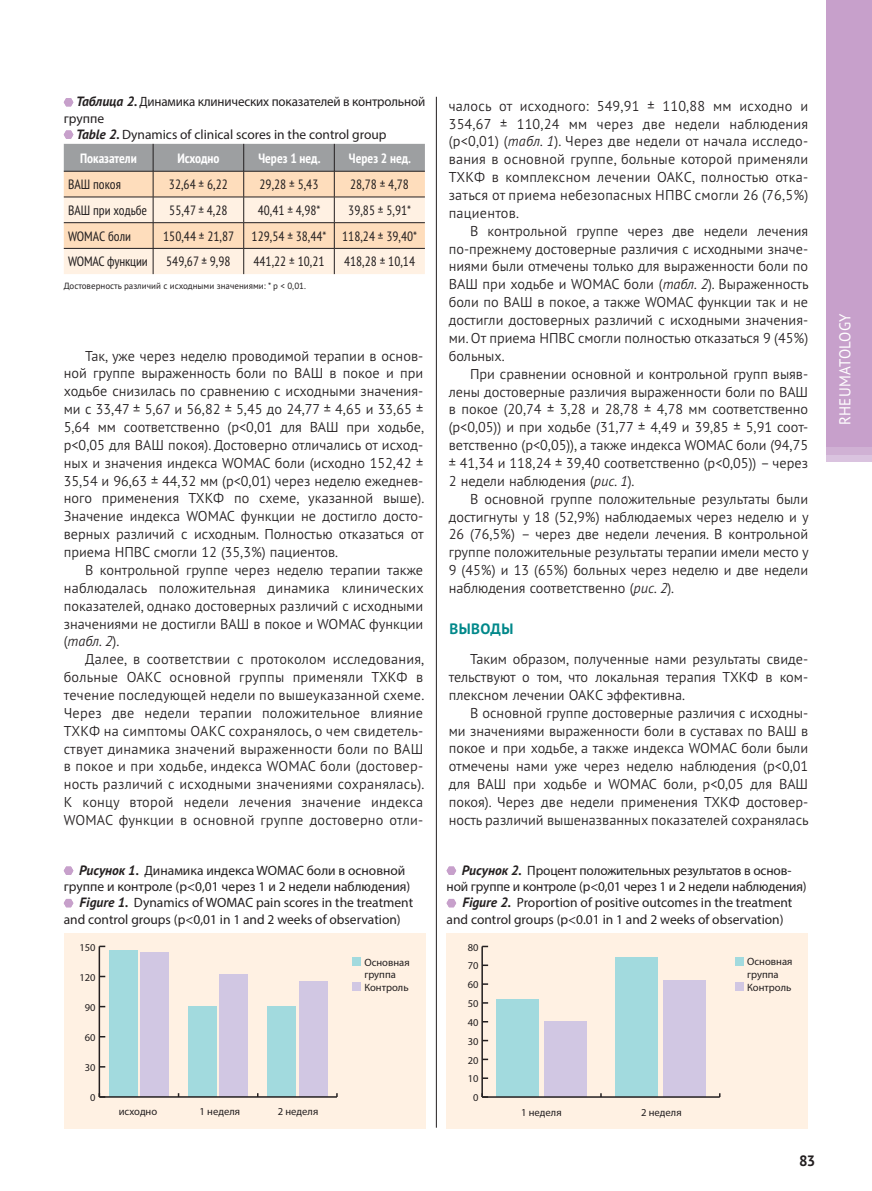
<style>
.page{position:relative;width:872px;height:1191px;background:#fff}
.page>*{position:absolute;margin:0;border:0;box-sizing:border-box;transform-origin:0 0}
.t1{font:15.75px "PT Sans Pro";letter-spacing:.02em;color:#fff;scale:.95 1}
.t2{font:700 15px "PT Sans Pro";letter-spacing:.03em;color:#00888a}
.t3{font:700 15px "PT Sans Pro";color:#231f20}
.t4{font:300 14.25px/17.9px "PT Sans Pro";color:#231f20;text-align:justify}
.t5{font:13.5px "Myriad Pro";color:#231f20}
.t6{font:condensed 13.5px "PT Sans Pro";color:#231f20}
.t7{font:13.5px "Myriad Pro";color:#231f20;scale:.96 1}
.t8{font:700 condensed 13.5px "PT Sans Pro";color:#fff}
.t9{font:10.65px/12.8px "Myriad Pro";color:#231f20}
.t10{font:10.5px "Myriad Pro";color:#231f20}
.t11{font:9px "PT Sans Pro";color:#231f20}
.s1{font-family:"PT Sans Pro";font-weight:700;font-style:italic}
.s2{font-style:italic}
</style>
<div class="page">
<hr style="left:436px;top:97px;width:1px;height:1030px;background:#231f20">
<div style="left:826px;top:0;width:46px;height:446px;background:#c7a0cb"></div>
<svg style="left:64px;top:866px;width:9px;height:9px"></svg>
<svg style="left:64px;top:899px;width:9px;height:8px"></svg>
<div style="left:64px;top:932px;width:361px;height:196px;background:#fff1e3"></div>
<div style="left:140px;top:952px;width:29px;height:145px;background:#d1c7e3"></div>
<div style="left:220px;top:974px;width:28px;height:123px;background:#d1c7e3"></div>
<div style="left:299px;top:981px;width:28px;height:116px;background:#d1c7e3"></div>
<div style="left:109px;top:950px;width:28px;height:147px;background:#a2dade"></div>
<div style="left:188px;top:1006px;width:28px;height:91px;background:#a2dade"></div>
<div style="left:267px;top:1006px;width:29px;height:91px;background:#a2dade"></div>
<div style="left:352px;top:982px;width:9px;height:8px;background:#d1c7e3"></div>
<div style="left:352px;top:957px;width:9px;height:8px;background:#a2dade"></div>
<hr style="left:99px;top:1096px;width:238px;height:1px;background:#231f20">
<hr style="left:99px;top:946px;width:1px;height:151px;background:#231f20">
<svg style="left:99px;top:945px;width:6px;height:2px"></svg>
<svg style="left:446px;top:866px;width:10px;height:9px"></svg>
<svg style="left:446px;top:899px;width:10px;height:8px"></svg>
<div style="left:446px;top:932px;width:362px;height:196px;background:#fff1e3"></div>
<div style="left:544px;top:1021px;width:42px;height:76px;background:#d1c7e3"></div>
<div style="left:662px;top:980px;width:43px;height:117px;background:#d1c7e3"></div>
<div style="left:496px;top:999px;width:43px;height:98px;background:#a2dade"></div>
<div style="left:615px;top:957px;width:43px;height:140px;background:#a2dade"></div>
<div style="left:735px;top:982px;width:8px;height:8px;background:#d1c7e3"></div>
<div style="left:735px;top:957px;width:8px;height:8px;background:#a2dade"></div>
<hr style="left:482px;top:1096px;width:237px;height:1px;background:#231f20">
<hr style="left:481px;top:946px;width:2px;height:151px;background:#231f20">
<svg style="left:482px;top:945px;width:6px;height:2px"></svg>
<svg style="left:64px;top:98px;width:9px;height:8px"></svg>
<svg style="left:64px;top:130px;width:361px;height:144px;background:#e5d5c6"></svg>
<hr style="left:64px;top:171px;width:361px;height:1px;background:#231f20">
<p class="t7" style="left:76px;top:97px;width:365px"><span class="s1">Таблица 2.</span> Динамика клинических показателей в контрольной</p>
<p class="t5" style="left:64px;top:113px;width:42px">группе</p>
<p class="t5" style="left:76px;top:129px;width:312px"><span class="s1">Table 2.</span> Dynamics of clinical scores in the control group</p>
<p class="t8" style="left:80px;top:150px;width:58px">Показатели</p>
<p class="t8" style="left:177px;top:150px;width:44px">Исходно</p>
<p class="t8" style="left:258px;top:150px;width:64px">Через 1 нед.</p>
<p class="t8" style="left:349px;top:150px;width:64px">Через 2 нед.</p>
<p class="t6" style="left:68px;top:180px;width:54px">ВАШ покоя</p>
<p class="t6" style="left:169px;top:180px;width:60px">32,64 ± 6,22</p>
<p class="t6" style="left:259px;top:180px;width:60px">29,28 ± 5,43</p>
<p class="t6" style="left:350px;top:180px;width:60px">28,78 ± 4,78</p>
<p class="t6" style="left:68px;top:205px;width:81px">ВАШ при ходьбе</p>
<p class="t6" style="left:169px;top:205px;width:60px">55,47 ± 4,28</p>
<p class="t6" style="left:258px;top:205px;width:64px">40,41 ± 4,98*</p>
<p class="t6" style="left:348px;top:205px;width:64px">39,85 ± 5,91*</p>
<p class="t6" style="left:68px;top:231px;width:65px">WOMAC боли</p>
<p class="t6" style="left:163px;top:231px;width:73px">150,44 ± 21,87</p>
<p class="t6" style="left:251px;top:231px;width:167px">129,54 ± 38,44* 118,24 ± 39,40*</p>
<p class="t6" style="left:68px;top:257px;width:81px">WOMAC функции</p>
<p class="t6" style="left:166px;top:257px;width:66px">549,67 ± 9,98</p>
<p class="t6" style="left:253px;top:257px;width:73px">441,22 ± 10,21</p>
<p class="t6" style="left:344px;top:257px;width:73px">418,28 ± 10,14</p>
<p class="t11" style="left:64px;top:281px;width:244px">Достоверность различий с исходными значениями: * р &lt; 0,01.</p>
<p class="t4" style="left:64px;top:348px;width:362px;text-indent:21px">Так, уже через неделю проводимой терапии в основ&shy;ной группе выраженность боли по ВАШ в покое и при ходьбе снизилась по сравнению с исходными значения&shy;ми с 33,47 ± 5,67 и 56,82 ± 5,45 до 24,77 ± 4,65 и 33,65 ± 5,64 мм соответственно (p&lt;0,01 для ВАШ при ходьбе, p&lt;0,05 для ВАШ покоя). Достоверно отличались от исход&shy;ных и значения индекса WOMAC боли (исходно 152,42 ± 35,54 и 96,63 ± 44,32 мм (р&lt;0,01) через неделю ежеднев&shy;ного применения ТХКФ по схеме, указанной выше).<br>Значение индекса WOMAC функции не достигло досто&shy;верных различий с исходным. Полностью отказаться от приема НПВС смогли 12 (35,3%) пациентов.</p>
<p class="t4" style="left:64px;top:562px;width:361px;text-indent:21px">В контрольной группе через неделю терапии также наблюдалась положительная динамика клинических показателей, однако достоверных различий с исходными значениями не достигли ВАШ в покое и WOMAC функции (<span class="s2">табл. 2</span>).</p>
<p class="t4" style="left:64px;top:652px;width:362px;text-indent:21px">Далее, в соответствии с протоколом исследования, больные ОАКС основной группы применяли ТХКФ в течение последующей недели по вышеуказанной схеме.<br>Через две недели терапии положительное влияние ТХКФ на симптомы ОАКС сохранялось, о чем свидетель&shy;ствует динамика значений выраженности боли по ВАШ в покое и при ходьбе, индекса WOMAC боли (достовер&shy;ность различий с исходными значениями сохранялась).<br>К концу второй недели лечения значение индекса WOMAC функции в основной группе достоверно отли-</p>
<p class="t4" style="left:449px;top:98px;width:361px">чалось от исходного: 549,91 ± 110,88 мм исходно и 354,67 ± 110,24 мм через две недели наблюдения (p&lt;0,01) (<span class="s2">табл. 1</span>). Через две недели от начала исследо&shy;вания в основной группе, больные которой применяли ТХКФ в комплексном лечении ОАКС, полностью отка&shy;заться от приема небезопасных НПВС смогли 26 (76,5%) пациентов.</p>
<p class="t4" style="left:449px;top:223px;width:361px;text-indent:21px">В контрольной группе через две недели лечения по-прежнему достоверные различия с исходными значе&shy;ниями были отмечены только для выраженности боли по ВАШ при ходьбе и WOMAC боли (<span class="s2">табл. 2</span>). Выраженность боли по ВАШ в покое, а также WOMAC функции так и не достигли достоверных различий с исходными значения&shy;ми. От приема НПВС смогли полностью отказаться 9 (45%) больных.</p>
<p class="t4" style="left:449px;top:366px;width:361px;text-indent:21px">При сравнении основной и контрольной групп выяв&shy;лены достоверные различия выраженности боли по ВАШ в покое (20,74 ± 3,28 и 28,78 ± 4,78 мм соответственно (р&lt;0,05)) и при ходьбе (31,77 ± 4,49 и 39,85 ± 5,91 соот&shy;ветственно (р&lt;0,05)), а также индекса WOMAC боли (94,75 ± 41,34 и 118,24 ± 39,40 соответственно (р&lt;0,05)) – через 2 недели наблюдения (<span class="s2">рис. 1</span>).</p>
<p class="t4" style="left:449px;top:491px;width:361px;text-indent:21px">В основной группе положительные результаты были достигнуты у 18 (52,9%) наблюдаемых через неделю и у 26 (76,5%) – через две недели лечения. В контрольной группе положительные результаты терапии имели место у 9 (45%) и 13 (65%) больных через неделю и две недели наблюдения соответственно (<span class="s2">рис. 2</span>).</p>
<p class="t2" style="left:449px;top:624px;width:66px">ВЫВОДЫ</p>
<p class="t4" style="left:449px;top:652px;width:361px;text-indent:21px">Таким образом, полученные нами результаты свиде&shy;тельствуют о том, что локальная терапия ТХКФ в ком&shy;плексном лечении ОАКС эффективна.</p>
<p class="t4" style="left:449px;top:705px;width:361px;text-indent:21px">В основной группе достоверные различия с исходны&shy;ми значениями выраженности боли в суставах по ВАШ в покое и при ходьбе, а также индекса WOMAC боли были отмечены нами уже через неделю наблюдения (p&lt;0,01 для ВАШ при ходьбе и WOMAC боли, р&lt;0,05 для ВАШ покоя). Через две недели применения ТХКФ достовер&shy;ность различий вышеназванных показателей сохранялась</p>
<p class="t1" style="left:835px;top:425px;width:119px;rotate:-90deg">RHEUMATOLOGY</p>
<p class="t5" style="left:79px;top:865px;width:328px"><span class="s1">Рисунок 1.</span> Динамика индекса WOMAC боли в основной</p>
<p class="t5" style="left:64px;top:881px;width:348px">группе и контроле (р&lt;0,01 через 1 и 2 недели наблюдения)</p>
<p class="t5" style="left:80px;top:897px;width:335px"><span class="s1">Figure 1.</span> Dynamics of WOMAC pain scores in the treatment</p>
<p class="t5" style="left:64px;top:914px;width:338px">and control groups (р&lt;0,01 in 1 and 2 weeks of observation)</p>
<p class="t5" style="left:462px;top:865px;width:331px"><span class="s1">Рисунок 2.</span> Процент положительных результатов в основ-</p>
<p class="t5" style="left:446px;top:881px;width:361px">ной группе и контроле (р&lt;0,01 через 1 и 2 недели наблюдения)</p>
<p class="t5" style="left:462px;top:897px;width:331px"><span class="s1">Figure 2.</span> Proportion of positive outcomes in the treatment</p>
<p class="t5" style="left:446px;top:914px;width:338px">and control groups (р&lt;0.01 in 1 and 2 weeks of observation)</p>
<p class="t10" style="left:79px;top:943px;width:18px">150</p>
<p class="t10" style="left:468px;top:943px;width:12px">80</p>
<p class="t10" style="left:79px;top:973px;width:18px">120</p>
<p class="t9" style="left:364px;top:956px;width:47px">Основная группа<br>Контроль</p>
<p class="t10" style="left:468px;top:962px;width:12px">70</p>
<p class="t10" style="left:468px;top:980px;width:12px">60</p>
<p class="t9" style="left:747px;top:956px;width:47px">Основная группа<br>Контроль</p>
<p class="t10" style="left:85px;top:1003px;width:12px">90</p>
<p class="t10" style="left:468px;top:999px;width:12px">50</p>
<p class="t10" style="left:468px;top:1018px;width:12px">40</p>
<p class="t10" style="left:85px;top:1033px;width:12px">60</p>
<p class="t10" style="left:468px;top:1037px;width:12px">30</p>
<p class="t10" style="left:85px;top:1063px;width:12px">30</p>
<p class="t10" style="left:468px;top:1056px;width:12px">20</p>
<p class="t10" style="left:468px;top:1075px;width:12px">10</p>
<p class="t10" style="left:90px;top:1093px;width:7px">0</p>
<p class="t10" style="left:473px;top:1093px;width:7px">0</p>
<p class="t9" style="left:119px;top:1106px;width:40px">исходно</p>
<p class="t9" style="left:199px;top:1106px;width:42px">1 неделя</p>
<p class="t9" style="left:278px;top:1106px;width:42px">2 неделя</p>
<p class="t9" style="left:521px;top:1107px;width:42px">1 неделя</p>
<p class="t9" style="left:641px;top:1107px;width:42px">2 неделя</p>
<p class="t3" style="left:799px;top:1155px;width:18px">83</p>
</div>
